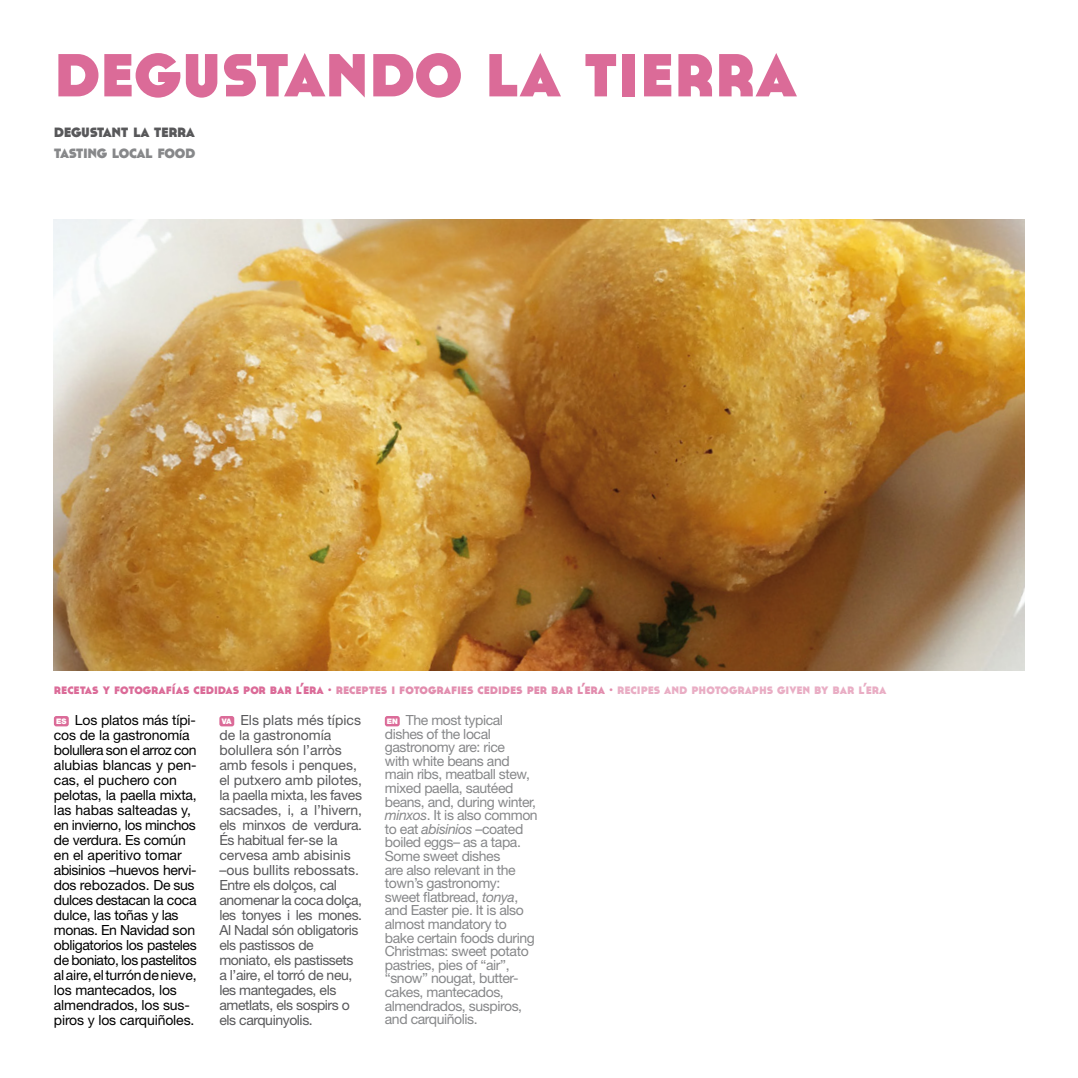
<style>
.page{position:relative;width:1078px;height:1078px;background:#fff}
.page>*{position:absolute;margin:0;border:0;box-sizing:border-box;transform-origin:0 0}
.t1{font:700 90px "Cassannet";color:#db6b98}
.t2{font:700 20px "Cassannet";letter-spacing:-.02em;color:#58585a}
.t3{font:700 20px "Cassannet";letter-spacing:-.02em;color:#87888a}
.t4{font:700 16px "Cassannet";color:#e28dae}
.t5{font:14px/13.6px "Helvetica Neue LT Std";letter-spacing:-.03em;color:#87888a}
.t6{font:14px/15px "Helvetica Neue LT Std";letter-spacing:-.02em;color:#000}
.t7{font:14px/15px "Helvetica Neue LT Std";letter-spacing:-.03em;color:#58585a}
.t8{font:900 7.6px "Helvetica Neue LT Std";color:#fff}
.s1{color:#db6b98}
.s2{color:#e9adc4}
.s3{font-family:"Helvetica Neue";font-style:italic}
</style>
<div class="page">
<img style="left:54px;top:219px;width:969px;height:451px">
<div style="left:54px;top:715px;width:15px;height:11px;background:#db6b98;border-radius:2px"></div>
<div style="left:219px;top:715px;width:15px;height:11px;background:#db6b98;border-radius:2px"></div>
<div style="left:385px;top:715px;width:14px;height:11px;background:#db6b98;border-radius:2px"></div>
<h1 class="t1" style="left:54px;top:11px;width:744px">degustando la tierra</h1>
<h2 class="t2" style="left:54px;top:118px;width:143px">degustant la terra</h2>
<h2 class="t3" style="left:54px;top:139px;width:143px">tasting local food</h2>
<p class="t4" style="left:54px;top:678px;width:833px"><span class="s1">recetas y fotografías cedidas por bar l’era ·</span> receptes i fotografies cedides per bar l’era · <span class="s2">recipes and photographs given by bar l’era</span></p>
<p class="t6" style="left:54px;top:712px;width:144px;text-indent:21px">Los platos más típi&shy;cos de la gastronomía bolullera son el arroz con alubias blancas y pen&shy;cas, el puchero con pelotas, la paella mixta, las habas salteadas y, en invierno, los minchos de verdura. Es común en el aperitivo tomar abisinios –huevos hervi&shy;dos rebozados. De sus dulces destacan la coca dulce, las toñas y las monas. En Navidad son obligatorios los pasteles de boniato, los pastelitos al aire, el turrón de nieve, los mantecados, los almendrados, los sus&shy;piros y los carquiñoles.</p>
<p class="t7" style="left:219px;top:712px;width:144px;text-indent:21px">Els plats més típics de la gastronomía bolullera són l’arròs amb fesols i penques, el putxero amb pilotes, la paella mixta, les faves sacsades, i, a l’hivern, els minxos de verdura.<br>És habitual fer-se la cervesa amb abisinis –ous bullits rebossats.<br>Entre els dolços, cal anomenar la coca dolça, les tonyes i les mones.<br>Al Nadal són obligatoris els pastissos de moniato, els pastissets a l’aire, el torró de neu, les mantegades, els ametlats, els sospirs o els carquinyolis.</p>
<p class="t5" style="left:385px;top:712px;width:154px;text-indent:21px">The most typical dishes of the local gastronomy are: rice<br>with white beans and main ribs, meatball stew, mixed paella, sautéed beans, and, during winter, <span class="s3">minxos</span>. It is also common to eat <span class="s3">abisinios</span> –coated boiled eggs– as a tapa.<br>Some sweet dishes<br>are also relevant in the town’s gastronomy: sweet flatbread, <span class="s3">tonya</span>, and Easter pie. It is also almost mandatory to bake certain foods during<br>Christmas: sweet potato pastries, pies of “air”, “snow” nougat, butter&shy;cakes, mantecados, almendrados, suspiros, and carquiñolis.</p>
<p class="t8" style="left:56px;top:716px;width:12px">ES</p>
<p class="t8" style="left:222px;top:716px;width:11px">VA</p>
<p class="t8" style="left:386px;top:716px;width:13px">EN</p>
</div>
